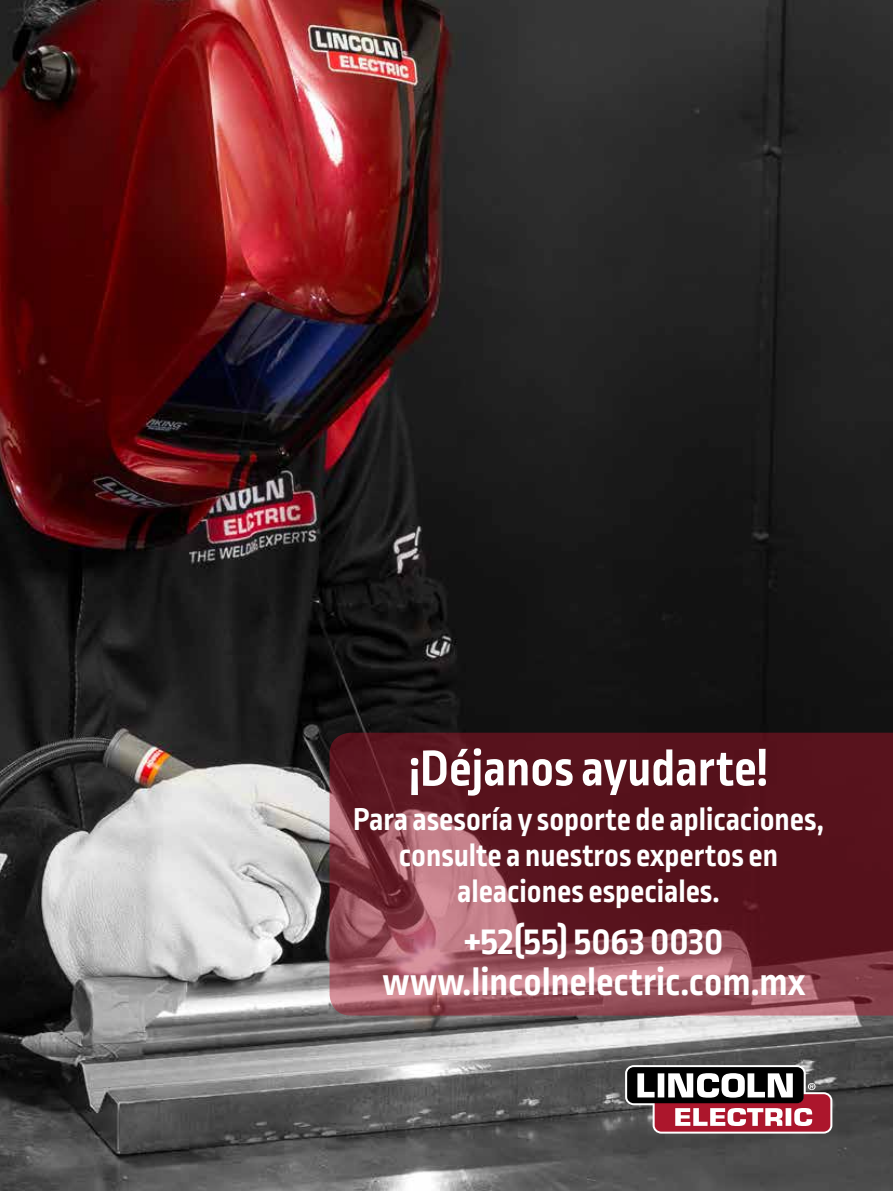
<style>
.page{position:relative;width:893px;height:1191px;background:#fff}
.page>*{position:absolute;margin:0;border:0;box-sizing:border-box;transform-origin:0 0}
.t1{font:700 52.5px "Ropa Sans Pro";color:#fff}
.t2{font:700 40.5px/40.3px "Ropa Sans Pro";color:#fff;text-align:center}
.t3{font:700 33px/36px "Ropa Sans Pro";color:#fff;text-align:center}
</style>
<div class="page">
<img style="left:0;top:35px;width:1px;height:483px">
<img style="left:1px;top:0;width:892px;height:1191px">
<svg style="left:330px;top:732px;width:563px;height:283px;background:#732e38"></svg>
<svg style="left:625px;top:1065px;width:207px;height:68px"></svg>
<h1 class="t1" style="left:409px;top:738px;width:360px">¡Déjanos ayudarte!</h1>
<p class="t3" style="left:353px;top:803px;width:472px">Para asesoría y soporte de aplicaciones, consulte a nuestros expertos en aleaciones especiales.</p>
<p class="t2" style="left:382px;top:923px;width:425px">+52(55) 5063 0030 www.lincolnelectric.com.mx</p>
</div>
